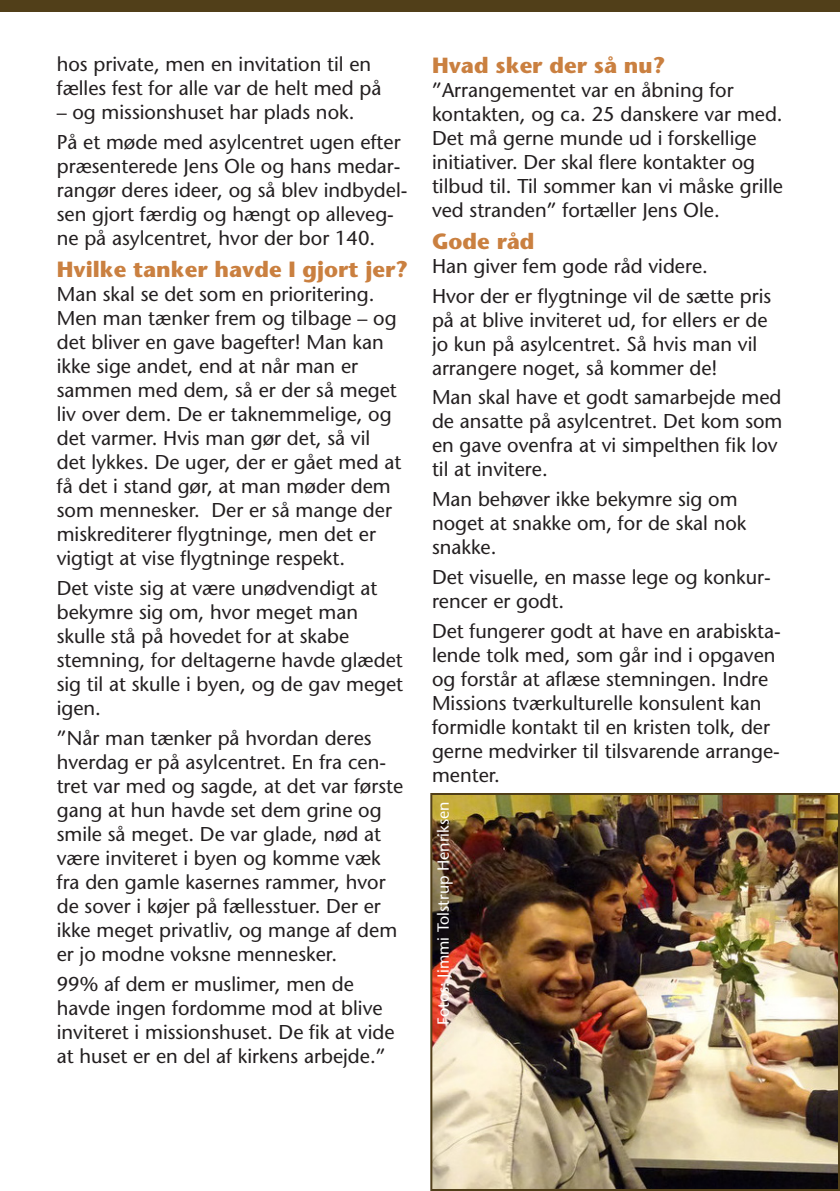
<style>
.page{position:relative;width:840px;height:1191px;background:#fff}
.page>*{position:absolute;margin:0;border:0;box-sizing:border-box;transform-origin:0 0}
.Paragraph_Style_2{font:700 22px "Stone Sans Std";color:#ca8040}
.t1{font:500 20px/24px "Stone Sans Std";color:#231f20}
.t2{font:500 16px "Stone Sans Std";color:#fff}
</style>
<div class="page">
<div style="left:0;top:0;width:839px;height:11px;background:#513f19"></div>
<img style="left:433px;top:796px;width:403px;height:392px">
<div style="left:430px;top:793px;width:409px;height:398px;border:2px solid #513f19"></div>
<p class="t1" style="left:57px;top:52px;width:326px">hos private, men en invitation til en fælles fest for alle var de helt med på</p>
<p class="t1" style="left:57px;top:100px;width:299px">– og missionshuset har plads nok.</p>
<p class="t1" style="left:57px;top:130px;width:352px">På et møde med asylcentret ugen efter præsenterede Jens Ole og hans medar&shy;rangør deres ideer, og så blev indbydel&shy;sen gjort færdig og hængt op alleveg&shy;ne på asylcentret, hvor der bor 140.</p>
<p class="Paragraph_Style_2" style="left:57px;top:256px;width:352px">Hvilke tanker havde I gjort jer?</p>
<p class="t1" style="left:57px;top:282px;width:346px">Man skal se det som en prioritering.<br>Men man tænker frem og tilbage – og det bliver en gave bagefter! M an kan ikke sige andet, end at når man er sammen med dem, så er der så meget liv over dem. De er taknemmelige, og det varmer. Hvis man gør det, så vil det lykkes. De uger, der er gået med at få det i stand gør, at man møder dem som mennesker. Der er så mange der miskrediterer flygtninge, men det er vigtigt at vise flygtninge respekt.</p>
<p class="t1" style="left:57px;top:576px;width:348px">Det viste sig at være unødvendigt at bekymre sig om, hvor meget man skulle stå på hovedet for at skabe stemning, for deltagerne havde glædet sig til at skulle i byen, og de gav meget igen.</p>
<p class="t1" style="left:57px;top:726px;width:348px">”Når man tænker på hvordan deres hverdag er på asylcentret. En fra cen&shy;tret var med og sagde, at det var første gang at hun havde set dem grine og smile så meget. De var glade, nød at være inviteret i byen og komme væk fra den gamle kasernes rammer, hvor de sover i køjer på fællesstuer. Der er ikke meget privatliv, og mange af dem er jo modne voksne mennesker.</p>
<p class="t1" style="left:57px;top:971px;width:339px">99% af dem er muslimer, men de havde ingen fordomme mod at blive inviteret i missionshuset. De fik at vide at huset er en del af kirkens arbejde.”</p>
<p class="Paragraph_Style_2" style="left:432px;top:52px;width:235px">Hvad sker der så nu?</p>
<p class="t1" style="left:432px;top:78px;width:352px">”Arrangementet var en åbning for kontakten, og ca. 25 danskere var med.<br>Det må gerne munde ud i forskellige initiativer. Der skal flere kontakter og tilbud til. Til sommer kan vi måske grille ved stranden” fortæller Jens Ole.</p>
<p class="Paragraph_Style_2" style="left:432px;top:228px;width:104px">Gode råd</p>
<p class="t1" style="left:432px;top:254px;width:277px">Han giver fem gode råd videre.</p>
<p class="t1" style="left:432px;top:284px;width:340px">Hvor der er flygtninge vil de sætte pris på at blive inviteret ud, for ellers er de jo kun på asylcentret. Så hvis man vil arrangere noget, så kommer de!</p>
<p class="t1" style="left:432px;top:385px;width:352px">Man skal have et godt samarbejde med de ansatte på asylcentret. Det kom som en gave ovenfra at vi simpelthen fik lov til at invitere.</p>
<p class="t1" style="left:432px;top:487px;width:316px">Man behøver ikke bekymre sig om noget at snakke om, for de skal nok snakke.</p>
<p class="t1" style="left:432px;top:565px;width:340px">Det visuelle, en masse lege og konkur&shy;rencer er godt.</p>
<p class="t1" style="left:432px;top:618px;width:350px">Det fungerer godt at have en arabiskta&shy;lende tolk med, som går ind i opgaven og forstår at aflæse stemningen. Indre M issions tværkulturelle konsulent kan formidle kontakt til en kristen tolk, der gerne medvirker til tilsvarende arrange&shy;menter.</p>
<p class="t2" style="left:433px;top:1024px;width:224px;rotate:-90deg">Fotos: Jimmi Tolstrup Henriksen</p>
</div>
